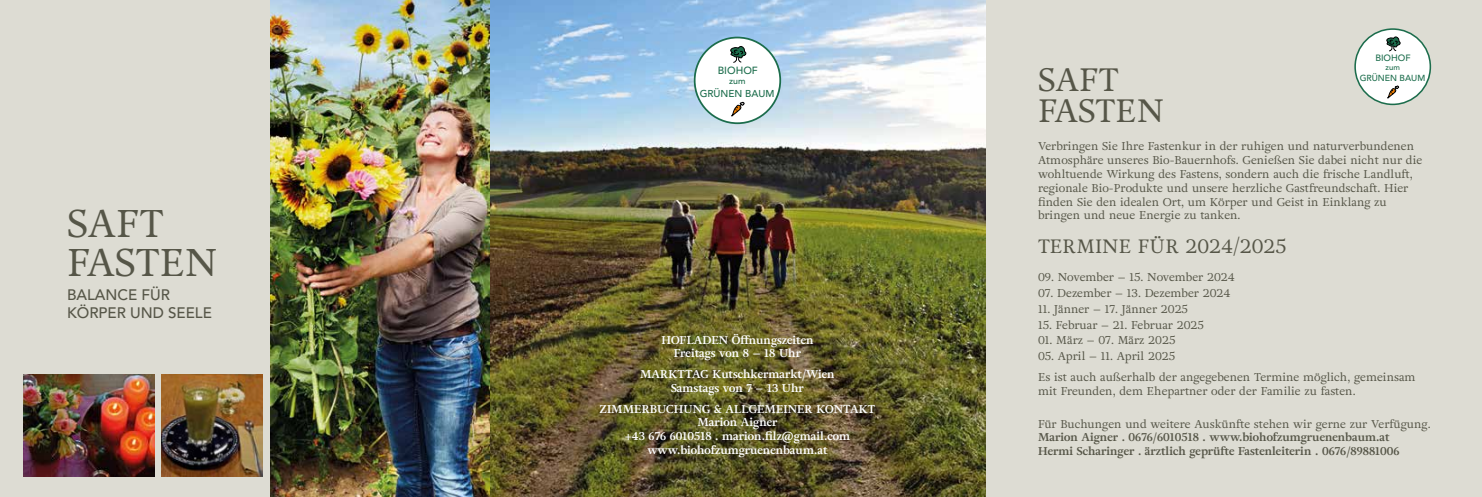
<style>
.page{position:relative;width:1482px;height:497px;background:#fff}
.page>*{position:absolute;margin:0;border:0;box-sizing:border-box;transform-origin:0 0}
.t1{font:38.5px/38.6px "Adriane Text";color:#565648}
.t2{font:32.25px/30.8px "Adriane Text";color:#565648}
.t3{font:19.25px "Adriane Text";color:#565648}
.t4{font:500 15.12px/18.1px "Avenir";color:#565648}
.t5{font:11.25px/13.8px "Adriane Text";color:#565648}
.t6{font:700 11.25px/13.5px "Adriane Text";color:#fff;text-align:center}
.t7{font:700 11.25px/13.8px "Adriane Text";color:#565648}
.t8{font:500 10.38px "Avenir LT Std";color:#1c6d4c}
.t9{font:500 9.88px "Avenir LT Std";color:#1c6d4c}
.t10{font:500 9.12px "Avenir LT Std";color:#1c6d4c}
.t11{font:500 8.75px "Avenir LT Std";color:#1c6d4c}
.t12{font:500 7.62px "Avenir LT Std";color:#1c6d4c}
</style>
<div class="page">
<div style="left:0;top:0;width:1435px;height:496px;background:#dddcd3"></div>
<img style="left:270px;top:0;width:715px;height:496px">
<div style="left:694px;top:37px;width:86px;height:86px;background:#fff;border-radius:50%"></div>
<div style="left:693px;top:37px;width:88px;height:87px;border:2px solid #1c6d4c;border-radius:50%"></div>
<svg style="left:730px;top:46px;width:16px;height:17px"></svg>
<svg style="left:731px;top:101px;width:14px;height:16px"></svg>
<img style="left:161px;top:374px;width:101px;height:102px">
<img style="left:24px;top:374px;width:130px;height:102px">
<div style="left:1003px;top:0;width:478px;height:496px;background:#dddcd3"></div>
<div style="left:1354px;top:29px;width:75px;height:75px;background:#fff;border-radius:50%"></div>
<div style="left:1354px;top:28px;width:76px;height:77px;border:2px solid #1c6d4c;border-radius:50%"></div>
<svg style="left:1386px;top:36px;width:14px;height:16px"></svg>
<svg style="left:1387px;top:85px;width:12px;height:14px"></svg>
<h1 class="t1" style="left:67px;top:204px;width:152px">SAFT<br>FASTEN</h1>
<h3 class="t4" style="left:67px;top:285px;width:146px">BALANCE FÜR<br>KÖRPER UND SEELE</h3>
<p class="t8" style="left:717px;top:64px;width:42px">BIOHOF</p>
<p class="t9" style="left:699px;top:88px;width:76px">GRÜNEN BAUM</p>
<p class="t11" style="left:729px;top:76px;width:18px">zum</p>
<p class="t6" style="left:661px;top:333px;width:154px">HOFLADEN Öffnungszeiten<br>Freitags von 8 – 18 Uhr</p>
<p class="t6" style="left:640px;top:367px;width:196px">MARKTTAG Kutschkermarkt/Wien<br>Samstags von 7 – 13 Uhr</p>
<p class="t6" style="left:599px;top:401px;width:277px">ZIMMERBUCHUNG &amp; ALLGEMEINER KONTAKT<br>Marion Aigner<br>+43 676 6010518 . marion.filz@gmail.com www.biohofzumgruenenbaum.at</p>
<h2 class="t2" style="left:1037px;top:64px;width:128px">SAFT<br>FASTEN</h2>
<p class="t10" style="left:1375px;top:53px;width:37px">BIOHOF</p>
<p class="t11" style="left:1359px;top:73px;width:67px">GRÜNEN BAUM</p>
<p class="t12" style="left:1385px;top:63px;width:16px">zum</p>
<p class="t5" style="left:1037px;top:139px;width:386px">Verbringen Sie Ihre Fastenkur in der ruhigen und naturverbundenen Atmosphäre unseres Bio-Bauernhofs. Genießen Sie dabei nicht nur die wohltuende Wirkung des Fastens, sondern auch die frische Landluft, regionale Bio-Produkte und unsere herzliche Gastfreundschaft. Hier finden Sie den idealen Ort, um Körper und Geist in Einklang zu bringen und neue Energie zu tanken.</p>
<h3 class="t3" style="left:1037px;top:232px;width:250px">TERMINE FÜR 2024/2025</h3>
<p class="t5" style="left:1037px;top:270px;width:198px">09. November – 15. November 2024</p>
<p class="t5" style="left:1037px;top:285px;width:194px">07. Dezember – 13. Dezember 2024</p>
<p class="t5" style="left:1037px;top:301px;width:151px">11. Jänner – 17. Jänner 2025</p>
<p class="t5" style="left:1037px;top:317px;width:167px">15. Februar – 21. Februar 2025</p>
<p class="t5" style="left:1037px;top:333px;width:139px">01. März – 07. März 2025</p>
<p class="t5" style="left:1037px;top:345px;width:379px;line-height:21.2px">05. April – 11. April 2025<br>Es ist auch außerhalb der angegebenen Termine möglich, gemeinsam</p>
<p class="t5" style="left:1037px;top:383px;width:319px">mit Freunden, dem Ehepartner oder der Familie zu fasten.</p>
<p class="t5" style="left:1037px;top:416px;width:394px">Für Buchungen und weitere Auskünfte stehen wir gerne zur Verfügung.</p>
<p class="t7" style="left:1037px;top:430px;width:363px">Marion Aigner . 0676/6010518 . www.biohofzumgruenenbaum.at<br>Hermi Scharinger . ärztlich geprüfte Fastenleiterin . 0676/89881006</p>
</div>
